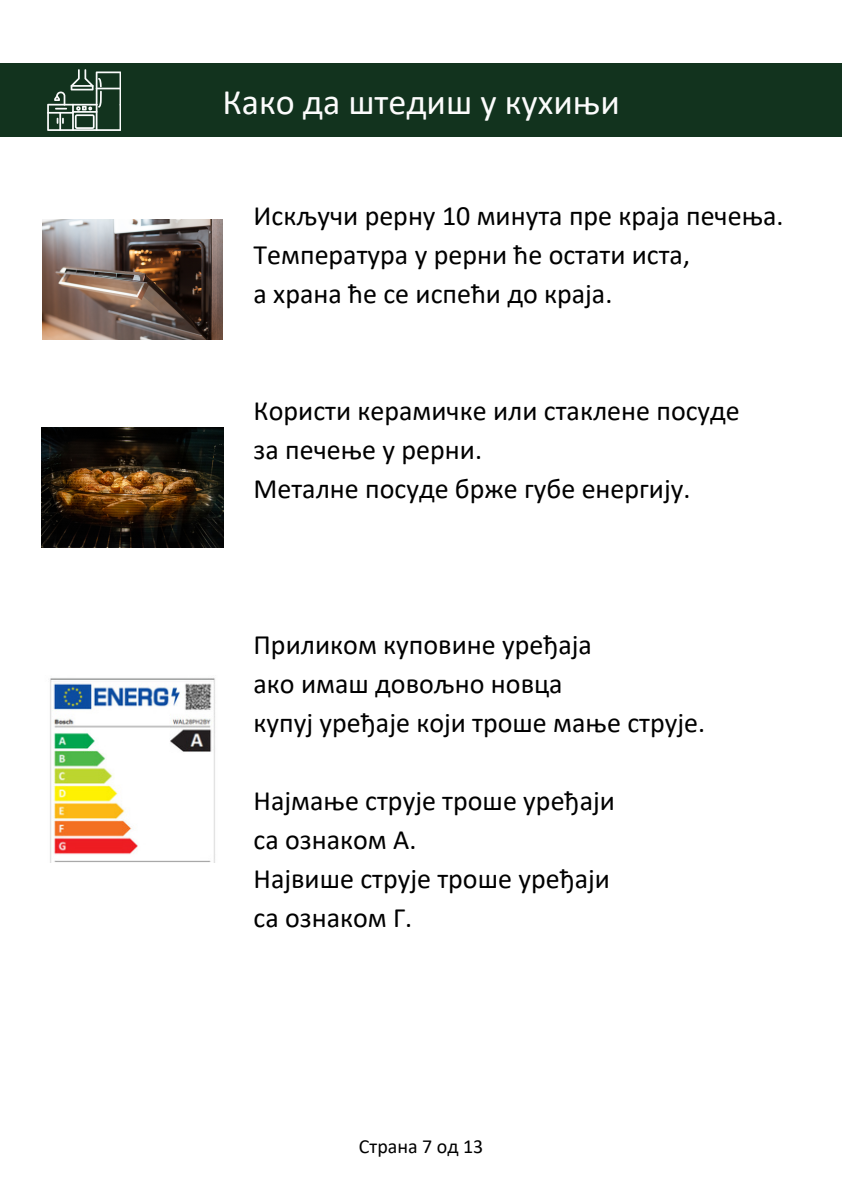
<style>
.page{position:relative;width:842px;height:1191px;background:#fff}
.page>*{position:absolute;margin:0;border:0;box-sizing:border-box;transform-origin:0 0}
.t1{font:36px "Calibri";color:#fcfcfc}
.t2{font:28px/39px "Calibri";color:#000}
.t3{font:20px "Calibri";color:#000}
</style>
<div class="page">
<div style="left:0;top:63px;width:842px;height:74px;background:#12331e"></div>
<svg style="left:47px;top:69px;width:74px;height:62px"></svg>
<hr style="left:71px;top:85px;width:23px;height:2px;background:#fafbfb">
<img style="left:41px;top:428px;width:182px;height:120px">
<img style="left:50px;top:678px;width:165px;height:185px">
<img style="left:42px;top:220px;width:180px;height:120px">
<h2 class="t1" style="left:222px;top:87px;width:399px">Како да штедиш у кухињи</h2>
<p class="t2" style="left:253px;top:199px;width:531px">Искључи рерну 10 минута пре краја печења.<br>Температура у рерни ће остати иста,<br>а храна ће се испећи до краја.</p>
<p class="t2" style="left:253px;top:394px;width:487px">Користи керамичке или стаклене посуде за печење у рерни.<br>Металне посуде брже губе енергију.</p>
<h2 class="t2" style="left:253px;top:628px;width:453px">Приликом куповине уређаја<br>ако имаш довољно новца<br>купуј уређаје који троше мање струје.</h2>
<h2 class="t2" style="left:253px;top:784px;width:363px">Најмање струје троше уређаји са ознаком А.<br>Највише струје троше уређаји са ознаком Г.</h2>
<h2 class="t3" style="left:359px;top:1138px;width:126px">Страна 7 од 13</h2>
</div>
